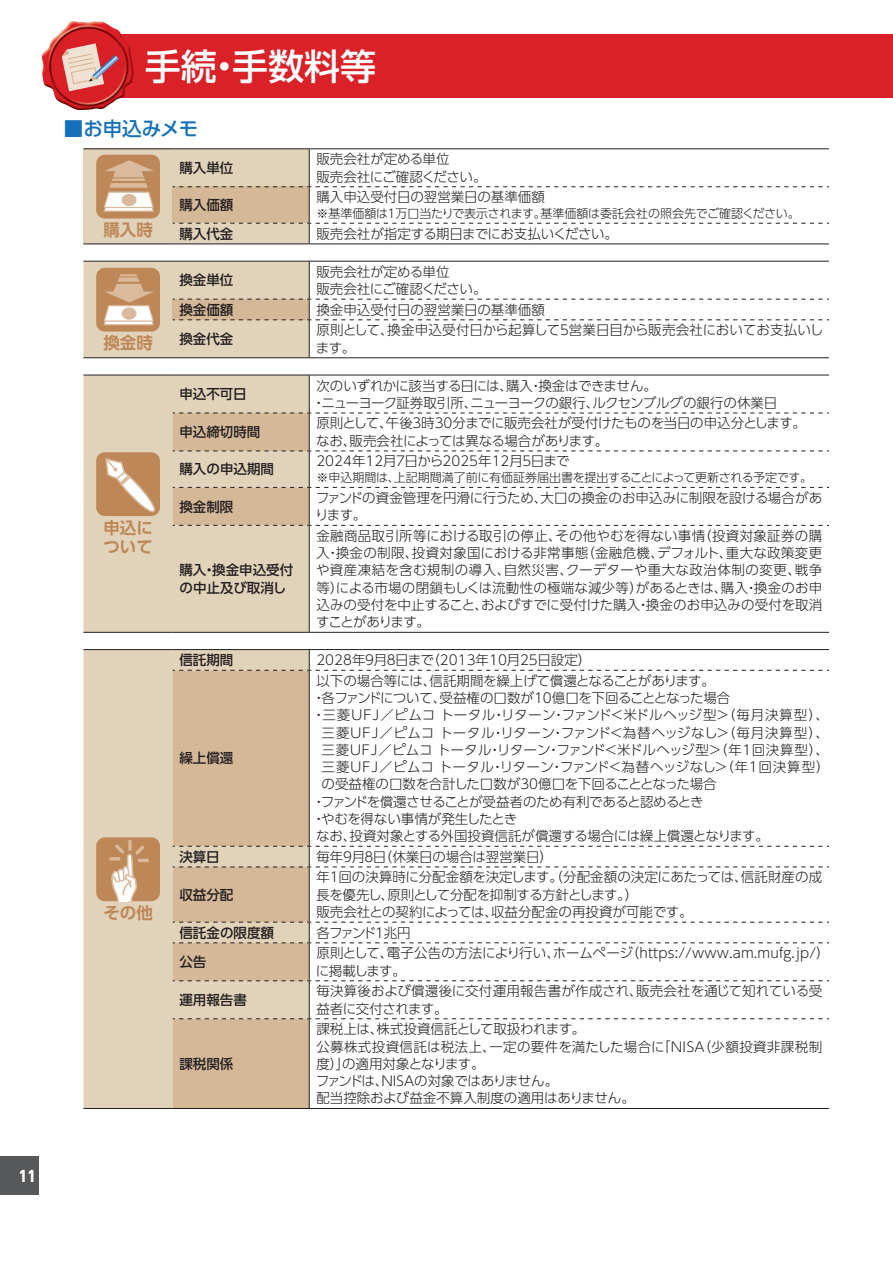
<style>
.page{position:relative;width:893px;height:1263px;background:#fff}
.page>*{position:absolute;margin:0;border:0;box-sizing:border-box;transform-origin:0 0}
.t1{font:500 36px "UD Shin Go Pro";color:#fff}
.t2{font:500 19.5px "UD Shin Go Pro";letter-spacing:-.005em;color:#1471b9}
.t3{font:700 16.5px/19.5px "UD Shin Go Pro De";color:#be8757}
.t4{font:800 15px "UD Shin Go Pro";color:#fff;scale:.9 1}
.t5{font:300 13.5px/17.2px "UD Shin Go Pro";letter-spacing:-.01em;color:#231f20}
.t6{font:500 13.5px/17.2px "UD Shin Go Pro";color:#231f20}
.t7{font:300 13.5px/17.2px "UD Shin Go Pro";letter-spacing:-.035em;color:#231f20}
.t8{font:300 13.5px/17.2px "UD Shin Go Pro";letter-spacing:.015em;color:#231f20}
.t9{font:300 13.5px "UD Shin Go Pro";letter-spacing:.035em;color:#231f20}
.t10{font:300 13.5px "UD Shin Go Pro";letter-spacing:-.155em;color:#231f20}
.t11{font:300 12px "UD Shin Go Pro";letter-spacing:-.02em;color:#231f20}
</style>
<div class="page">
<div style="left:0;top:1157px;width:38px;height:38px;background:#57585a"></div>
<div style="left:83px;top:149px;width:90px;height:95px;background:#e1d2ba"></div>
<hr style="left:83px;top:148px;width:90px;height:1px;background:#231f20">
<hr style="left:83px;top:244px;width:90px;height:1px;background:#231f20">
<hr style="left:173px;top:148px;width:136px;height:1px;background:#231f20">
<hr style="left:309px;top:148px;width:520px;height:1px;background:#231f20">
<hr style="left:173px;top:244px;width:136px;height:1px;background:#231f20">
<hr style="left:309px;top:244px;width:520px;height:1px;background:#231f20">
<svg style="left:173px;top:149px;width:656px;height:95px"></svg>
<div style="left:96px;top:155px;width:64px;height:63px;background:#be8757;border-radius:9px"></div>
<svg style="left:103px;top:160px;width:51px;height:52px"></svg>
<svg style="left:83px;top:261px;width:746px;height:97px"></svg>
<div style="left:83px;top:376px;width:226px;height:256px;background:#e1d2ba"></div>
<hr style="left:83px;top:375px;width:90px;height:1px;background:#231f20">
<hr style="left:83px;top:632px;width:90px;height:1px;background:#231f20">
<hr style="left:173px;top:375px;width:136px;height:1px;background:#231f20">
<hr style="left:309px;top:375px;width:520px;height:1px;background:#231f20">
<hr style="left:309px;top:375px;width:1px;height:38px;background:#231f20">
<hr style="left:309px;top:526px;width:1px;height:106px;background:#231f20">
<hr style="left:173px;top:632px;width:136px;height:1px;background:#231f20">
<hr style="left:309px;top:632px;width:520px;height:1px;background:#231f20">
<svg style="left:173px;top:413px;width:656px;height:113px"></svg>
<div style="left:96px;top:452px;width:64px;height:64px;background:#be8757;border-radius:9px"></div>
<svg style="left:104px;top:457px;width:56px;height:63px"></svg>
<svg style="left:83px;top:650px;width:90px;height:458px;background:#e2d3bc"></svg>
<svg style="left:173px;top:671px;width:136px;height:437px;background:#d4b99a"></svg>
<hr style="left:83px;top:649px;width:90px;height:1px;background:#231f20">
<hr style="left:173px;top:649px;width:136px;height:1px;background:#231f20">
<hr style="left:309px;top:649px;width:520px;height:1px;background:#231f20">
<hr style="left:309px;top:671px;width:1px;height:175px;background:#231f20">
<hr style="left:309px;top:867px;width:1px;height:55px;background:#231f20">
<hr style="left:309px;top:943px;width:1px;height:37px;background:#231f20">
<hr style="left:309px;top:981px;width:1px;height:37px;background:#231f20">
<hr style="left:309px;top:1019px;width:1px;height:89px;background:#231f20">
<svg style="left:173px;top:650px;width:656px;height:21px"></svg>
<svg style="left:173px;top:846px;width:656px;height:21px"></svg>
<svg style="left:173px;top:922px;width:656px;height:21px"></svg>
<svg style="left:173px;top:980px;width:656px;height:1px"></svg>
<svg style="left:173px;top:1018px;width:656px;height:1px"></svg>
<hr style="left:83px;top:1108px;width:90px;height:1px;background:#231f20">
<hr style="left:173px;top:1108px;width:136px;height:1px;background:#231f20">
<hr style="left:309px;top:1108px;width:520px;height:1px;background:#231f20">
<div style="left:96px;top:837px;width:64px;height:64px;background:#be8757;border-radius:9px"></div>
<svg style="left:128px;top:840px;width:4px;height:11px"></svg>
<svg style="left:109px;top:844px;width:40px;height:57px"></svg>
<div style="left:83px;top:34px;width:810px;height:64px;background:#da2128"></div>
<img style="left:42px;top:21px;width:92px;height:90px">
<svg style="left:62px;top:43px;width:57px;height:48px"></svg>
<p class="t4" style="left:19px;top:1163px;width:21px">11</p>
<h1 class="t1" style="left:145px;top:37px;width:233px">手続・手数料等</h1>
<h2 class="t2" style="left:64px;top:112px;width:136px">■お申込みメモ</h2>
<p class="t3" style="left:103px;top:220px;width:51px">購入時</p>
<p class="t3" style="left:103px;top:333px;width:51px">換金時</p>
<p class="t3" style="left:103px;top:517px;width:51px">申込について</p>
<p class="t3" style="left:103px;top:902px;width:51px">その他</p>
<p class="t6" style="left:179px;top:159px;width:55px">購入単位</p>
<p class="t5" style="left:316px;top:150px;width:172px">販売会社が定める単位<br>販売会社にご確認ください。</p>
<p class="t6" style="left:179px;top:196px;width:55px">購入価額</p>
<p class="t5" style="left:316px;top:188px;width:230px">購入申込受付日の翌営業日の基準価額</p>
<p class="t11" style="left:316px;top:204px;width:485px">※基準価額は１万口当たりで表示されます。基準価額は委託会社の照会先でご確認ください。</p>
<p class="t6" style="left:179px;top:225px;width:55px">購入代金</p>
<p class="t5" style="left:316px;top:224px;width:303px">販売会社が指定する期日までにお支払いください。</p>
<p class="t6" style="left:179px;top:271px;width:55px">換金単位</p>
<p class="t5" style="left:316px;top:262px;width:172px">販売会社が定める単位<br>販売会社にご確認ください。</p>
<p class="t6" style="left:179px;top:300px;width:55px">換金価額</p>
<p class="t5" style="left:316px;top:300px;width:230px">換金申込受付日の翌営業日の基準価額</p>
<p class="t6" style="left:179px;top:330px;width:55px">換金代金</p>
<p class="t5" style="left:316px;top:321px;width:509px">原則として、換金申込受付日から起算して５営業日目から販売会社においてお支払いします。</p>
<p class="t6" style="left:179px;top:385px;width:69px">申込不可日</p>
<p class="t7" style="left:312px;top:376px;width:467px;text-indent:4px">次のいずれかに該当する日には、購入・換金はできません。<br>・ニューヨーク証券取引所、ニューヨークの銀行、ルクセンブルグの銀行の休業日</p>
<p class="t6" style="left:179px;top:423px;width:82px">申込締切時間</p>
<p class="t5" style="left:316px;top:414px;width:491px">原則として、午後３時30分までに販売会社が受付けたものを当日の申込分とします。なお、販売会社によっては異なる場合があります。</p>
<p class="t6" style="left:179px;top:460px;width:96px">購入の申込期間</p>
<p class="t5" style="left:316px;top:452px;width:255px">2024年12月７日から2025年12月５日まで</p>
<p class="t11" style="left:316px;top:468px;width:497px">※申込期間は、上記期間満了前に有価証券届出書を提出することによって更新される予定です。</p>
<p class="t6" style="left:179px;top:497px;width:55px">換金制限</p>
<p class="t5" style="left:315px;top:489px;width:509px">ファンドの資金管理を円滑に行うため、大口の換金のお申込みに制限を設ける場合があります。</p>
<p class="t6" style="left:179px;top:561px;width:115px">購入・換金申込受付の中止及び取消し</p>
<p class="t5" style="left:316px;top:527px;width:508px;text-align:justify">金融商品取引所等における取引の停止、その他やむを得ない事情（投資対象証券の購入・換金の制限、投資対象国における非常事態（金融危機、デフォルト、重大な政策変更や資産凍結を含む規制の導入、自然災害、クーデターや重大な政治体制の変更、戦争等）による市場の閉鎖もしくは流動性の極端な減少等）があるときは、購入・換金のお申込みの受付を中止すること、およびすでに受付けた購入・換金のお申込みの受付を取消すことがあります。</p>
<p class="t6" style="left:179px;top:651px;width:55px">信託期間</p>
<p class="t5" style="left:316px;top:651px;width:276px">2028年９月８日まで（2013年10月25日設定）</p>
<p class="t6" style="left:179px;top:749px;width:55px">繰上償還</p>
<p class="t5" style="left:316px;top:671px;width:400px">以下の場合等には、信託期間を繰上げて償還となることがあります。</p>
<p class="t5" style="left:312px;top:689px;width:420px">・各ファンドについて、受益権の口数が10億口を下回ることとなった場合</p>
<p class="t5" style="left:312px;top:706px;width:518px">・三菱ＵＦＪ／ピムコ トータル・リターン・ファンド＜米ドルヘッジ型＞（毎月決算型）、</p>
<p class="t9" style="left:322px;top:721px;width:509px">三菱ＵＦＪ／ピムコ トータル・リターン・ファンド＜為替ヘッジなし＞（毎月決算型）、</p>
<p class="t5" style="left:322px;top:740px;width:509px">三菱ＵＦＪ／ピムコ トータル・リターン・ファンド＜米ドルヘッジ型＞（年１回決算型）、</p>
<p class="t5" style="left:322px;top:758px;width:509px">三菱ＵＦＪ／ピムコ トータル・リターン・ファンド＜為替ヘッジなし＞（年１回決算型）</p>
<p class="t5" style="left:322px;top:775px;width:397px">の受益権の口数を合計した口数が30億口を下回ることとなった場合</p>
<p class="t7" style="left:312px;top:792px;width:393px">・ファンドを償還させることが受益者のため有利であると認めるとき</p>
<p class="t5" style="left:312px;top:809px;width:206px">・やむを得ない事情が発生したとき</p>
<p class="t5" style="left:316px;top:827px;width:454px">なお、投資対象とする外国投資信託が償還する場合には繰上償還となります。</p>
<p class="t6" style="left:179px;top:848px;width:42px">決算日</p>
<p class="t5" style="left:316px;top:847px;width:238px">毎年９月８日（休業日の場合は翌営業日）</p>
<p class="t6" style="left:179px;top:885px;width:55px">収益分配</p>
<p class="t5" style="left:316px;top:868px;width:507px">年１回の決算時に分配金額を決定します。（分配金額の決定にあたっては、信託財産の成長を優先し、原則として分配を抑制する方針とします。）<br>販売会社との契約によっては、収益分配金の再投資が可能です。</p>
<p class="t6" style="left:179px;top:923px;width:96px">信託金の限度額</p>
<p class="t10" style="left:316px;top:921px;width:96px">各ファンド１兆円</p>
<p class="t6" style="left:179px;top:953px;width:28px">公告</p>
<p class="t8" style="left:316px;top:944px;width:515px">原則として、電子公告の方法により行い、ホームページ（https://www.am.mufg.jp/）に掲載します。</p>
<p class="t6" style="left:179px;top:991px;width:69px">運用報告書</p>
<p class="t5" style="left:316px;top:982px;width:507px">毎決算後および償還後に交付運用報告書が作成され、販売会社を通じて知れている受益者に交付されます。</p>
<p class="t6" style="left:179px;top:1054px;width:55px">課税関係</p>
<p class="t5" style="left:316px;top:1020px;width:508px">課税上は、株式投資信託として取扱われます。<br>公募株式投資信託は税法上、一定の要件を満たした場合に「ＮＩＳＡ（少額投資非課税制度）」の適用対象となります。<br>ファンドは、ＮＩＳＡの対象ではありません。<br>配当控除および益金不算入制度の適用はありません。</p>
</div>
